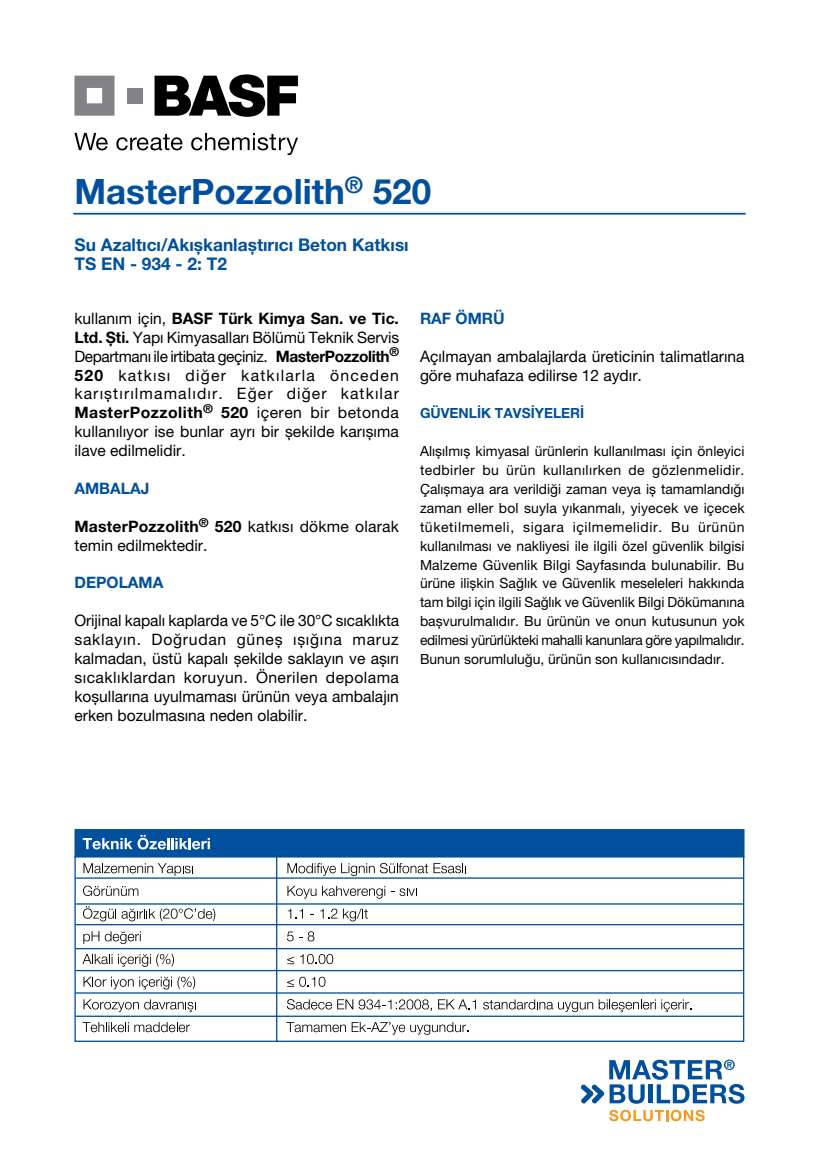
<style>
.page{position:relative;width:819px;height:1166px;background:#fff}
.page>*{position:absolute;margin:0;border:0;box-sizing:border-box;transform-origin:0 0}
.t1{font:700 35px "Helvetica Neue LT Pro";color:#00509e}
.t2{font:700 17.5px/18.9px "Helvetica Neue LT Pro";color:#00509e}
.t3{font:15.75px/18.9px "Helvetica Neue LT Pro";color:#000;text-align:justify}
.t4{font:700 15.75px "Helvetica Neue LT Pro";color:#00509e}
.t5{font:14px/18.9px "Helvetica Neue LT Pro";color:#000;text-align:justify}
.t6{font:700 14px "Helvetica Neue LT Pro";color:#00509e}
.s1{font-weight:700}
</style>
<div class="page">
<svg style="left:74px;top:76px;width:40px;height:40px;background:#959699"></svg>
<div style="left:127px;top:88px;width:15px;height:15px;background:#808285"></div>
<svg style="left:154px;top:74px;width:144px;height:43px"></svg>
<svg style="left:74px;top:133px;width:34px;height:17px"></svg>
<svg style="left:116px;top:134px;width:66px;height:16px"></svg>
<svg style="left:191px;top:133px;width:107px;height:22px"></svg>
<svg style="left:609px;top:1110px;width:95px;height:11px"></svg>
<svg style="left:580px;top:1059px;width:164px;height:45px"></svg>
<hr style="left:73px;top:213px;width:672px;height:2px;background:#00509e">
<div style="left:74px;top:829px;width:670px;height:28px;background:#00509e"></div>
<svg style="left:74px;top:855px;width:671px;height:187px"></svg>
<svg style="left:83px;top:835px;width:127px;height:14px"></svg>
<hr style="left:75px;top:903px;width:668px;height:1px;background:#00509e">
<hr style="left:75px;top:877px;width:668px;height:2px;background:#00509e">
<svg style="left:83px;top:863px;width:110px;height:13px"></svg>
<svg style="left:83px;top:885px;width:55px;height:11px"></svg>
<svg style="left:83px;top:906px;width:132px;height:15px"></svg>
<svg style="left:83px;top:931px;width:16px;height:13px"></svg>
<svg style="left:105px;top:931px;width:36px;height:13px"></svg>
<svg style="left:82px;top:954px;width:92px;height:13px"></svg>
<svg style="left:84px;top:976px;width:111px;height:13px"></svg>
<svg style="left:84px;top:999px;width:112px;height:13px"></svg>
<svg style="left:82px;top:1022px;width:108px;height:10px"></svg>
<svg style="left:287px;top:863px;width:179px;height:13px"></svg>
<svg style="left:287px;top:886px;width:29px;height:12px"></svg>
<svg style="left:322px;top:886px;width:63px;height:13px"></svg>
<svg style="left:391px;top:888px;width:25px;height:8px"></svg>
<svg style="left:288px;top:909px;width:15px;height:9px"></svg>
<svg style="left:320px;top:908px;width:17px;height:10px"></svg>
<svg style="left:343px;top:908px;width:25px;height:13px"></svg>
<svg style="left:287px;top:931px;width:6px;height:10px"></svg>
<svg style="left:308px;top:931px;width:6px;height:10px"></svg>
<svg style="left:287px;top:956px;width:7px;height:8px"></svg>
<svg style="left:300px;top:954px;width:33px;height:10px"></svg>
<svg style="left:287px;top:977px;width:38px;height:10px"></svg>
<svg style="left:287px;top:999px;width:145px;height:12px"></svg>
<svg style="left:438px;top:999px;width:38px;height:10px"></svg>
<svg style="left:483px;top:999px;width:172px;height:13px"></svg>
<svg style="left:661px;top:999px;width:30px;height:13px"></svg>
<svg style="left:286px;top:1022px;width:182px;height:13px"></svg>
<hr style="left:75px;top:924px;width:668px;height:1px;background:#00509e">
<hr style="left:75px;top:948px;width:668px;height:1px;background:#00509e">
<hr style="left:75px;top:970px;width:668px;height:1px;background:#00509e">
<hr style="left:75px;top:992px;width:668px;height:1px;background:#00509e">
<hr style="left:75px;top:1015px;width:668px;height:2px;background:#00509e">
<h1 class="t1" style="left:74px;top:169px;width:358px">MasterPozzolith<sup>®</sup> 520</h1>
<p class="t2" style="left:74px;top:235px;width:336px">Su Azaltıcı/Akışkanlaştırıcı Beton Katkısı<br>TS EN - 934 - 2: T2</p>
<p class="t3" style="left:74px;top:309px;width:326px">kullanım için, <span class="s1">BASF Türk Kimya San. ve Tic.<br>Ltd. Şti.</span> Yapı Kimyasalları Bölümü Teknik Servis Departmanı ile irtibata geçiniz. <span class="s1">MasterPozzolith</span><sup>® </sup><span class="s1">520</span> katkısı diğer katkılarla önceden karıştırılmamalıdır. Eğer diğer katkılar <span class="s1">MasterPozzolith</span><sup>®</sup> <span class="s1">520</span> içeren bir betonda kullanılıyor ise bunlar ayrı bir şekilde karışıma ilave edilmelidir.</p>
<p class="t4" style="left:74px;top:479px;width:77px">AMBALAJ</p>
<p class="t3" style="left:74px;top:516px;width:326px"><span class="s1">MasterPozzolith</span><sup>®</sup> <span class="s1">520</span> katkısı dökme olarak temin edilmektedir.</p>
<p class="t4" style="left:74px;top:573px;width:90px">DEPOLAMA</p>
<p class="t3" style="left:74px;top:611px;width:326px">Orijinal kapalı kaplarda ve 5°C ile 30°C sıcaklıkta saklayın. Doğrudan güneş ışığına maruz kalmadan, üstü kapalı şekilde saklayın ve aşırı sıcaklıklardan koruyun. Önerilen depolama koşullarına uyulmaması ürünün veya ambalajın erken bozulmasına neden olabilir.</p>
<p class="t4" style="left:420px;top:308px;width:86px">RAF ÖMRÜ</p>
<p class="t3" style="left:420px;top:346px;width:326px">Açılmayan ambalajlarda üreticinin talimatlarına göre muhafaza edilirse 12 aydır.</p>
<p class="t6" style="left:420px;top:405px;width:166px">GÜVENLİK TAVSİYELERİ</p>
<p class="t5" style="left:420px;top:441px;width:326px">Alışılmış kimyasal ürünlerin kullanılması için önleyici tedbirler bu ürün kullanılırken de gözlenmelidir.<br>Çalışmaya ara verildiği zaman veya iş tamamlandığı zaman eller bol suyla yıkanmalı, yiyecek ve içecek tüketilmemeli, sigara içilmemelidir. Bu ürünün kullanılması ve nakliyesi ile ilgili özel güvenlik bilgisi Malzeme Güvenlik Bilgi Sayfasında bulunabilir. Bu ürüne ilişkin Sağlık ve Güvenlik meseleleri hakkında tam bilgi için ilgili Sağlık ve Güvenlik Bilgi Dökümanına başvurulmalıdır. Bu ürünün ve onun kutusunun yok edilmesi yürürlükteki mahalli kanunlara göre yapılmalıdır.<br>Bunun sorumluluğu, ürünün son kullanıcısındadır.</p>
</div>
